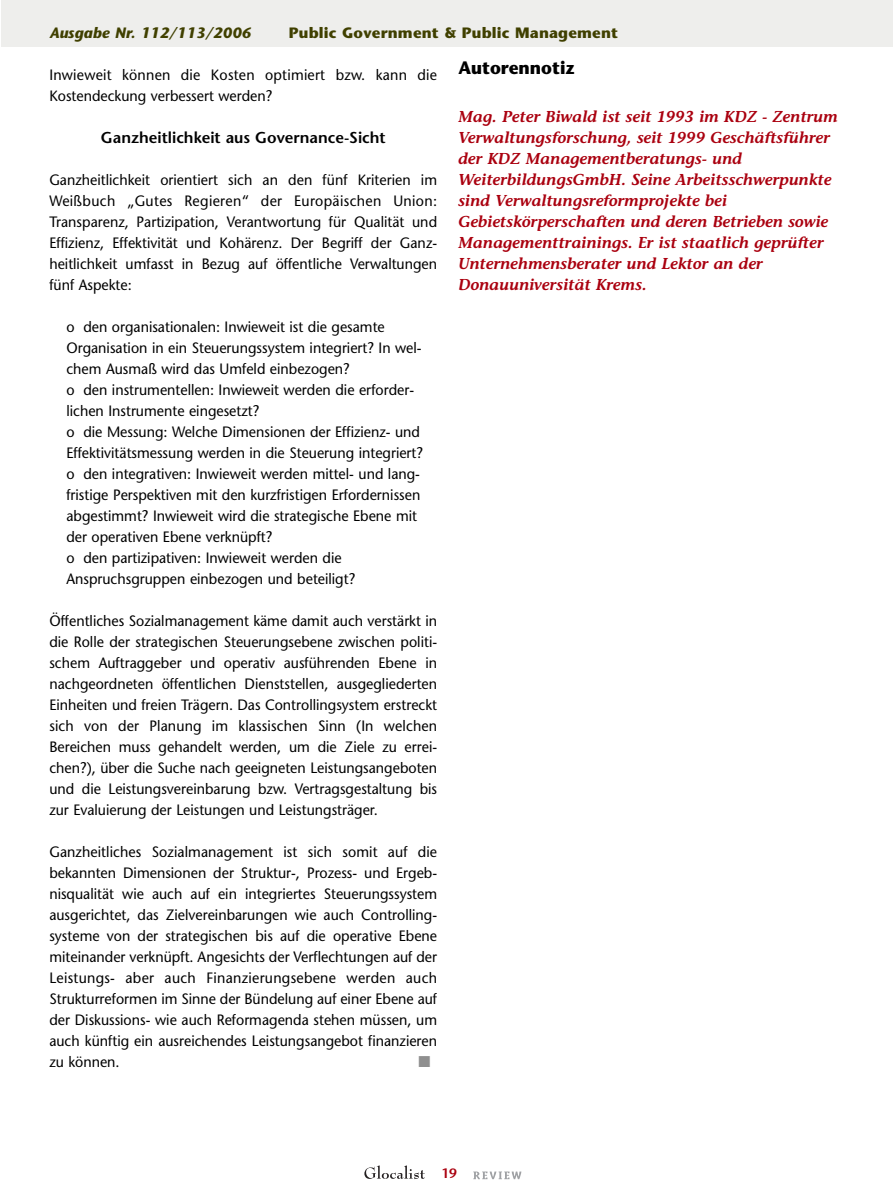
<style>
.page{position:relative;width:893px;height:1190px;background:#fff}
.page>*{position:absolute;margin:0;border:0;box-sizing:border-box;transform-origin:0 0}
.t1{font:700 18px "Stone Sans";color:#000;scale:.95 1}
.t2{font:italic 600 15.75px/21px "Stone Informal";color:#aa000f}
.t3{font:600 15.75px "Stone Sans";color:#000}
.t4{font:15.75px "Zapf Dingbats";color:#8f8f8f}
.t5{font:15px/21px "Stone Sans";color:#000;text-align:justify;scale:.95 1}
.t6{font:700 15px "Stone Sans";letter-spacing:.01em;color:#404000}
.t7{font:italic 700 15px "Stone Sans";color:#404000}
.t8{font:600 13.5px "Stone Sans";color:#aa000f}
</style>
<div class="page">
<div style="left:2px;top:0;width:890px;height:47px;background:#eeeeec"></div>
<svg style="left:364px;top:1165px;width:61px;height:14px"></svg>
<svg style="left:473px;top:1171px;width:48px;height:8px"></svg>
<p class="t7" style="left:49px;top:27px;width:203px">Ausgabe Nr. 112/113/2006</p>
<p class="t6" style="left:289px;top:27px;width:331px">Public Government &amp; Public Management</p>
<p class="t5" style="left:49px;top:66px;width:409px">Inwieweit können die Kosten optimiert bzw. kann die<br>Kostendeckung verbessert werden?</p>
<p class="t3" style="left:101px;top:131px;width:286px">Ganzheitlichkeit aus Governance-Sicht</p>
<p class="t5" style="left:49px;top:171px;width:409px">Ganzheitlichkeit orientiert sich an den fünf Kriterien im Weißbuch „Gutes Regieren“ der Europäischen Union:<br>Transparenz, Partizipation, Verantwortung für Qualität und Effizienz, Effektivität und Kohärenz. Der Begriff der Ganz&shy;heitlichkeit umfasst in Bezug auf öffentliche Verwaltungen fünf Aspekte:</p>
<p class="t5" style="left:66px;top:318px;width:377px;text-align:left">o den organisationalen: Inwieweit ist die gesamte Organisation in ein Steuerungssystem integriert? In wel&shy;chem Ausmaß wird das Umfeld einbezogen?<br>o den instrumentellen: Inwieweit werden die erforder&shy;lichen Instrumente eingesetzt?<br>o die Messung: Welche Dimensionen der Effizienz- und Effektivitätsmessung werden in die Steuerung integriert? o den integrativen: Inwieweit werden mittel- und lang&shy;fristige Perspektiven mit den kurzfristigen Erfordernissen abgestimmt? Inwieweit wird die strategische Ebene mit der operativen Ebene verknüpft?<br>o den partizipativen: Inwieweit werden die Anspruchsgruppen einbezogen und beteiligt?</p>
<p class="t5" style="left:49px;top:612px;width:409px">Öffentliches Sozialmanagement käme damit auch verstärkt in die Rolle der strategischen Steuerungsebene zwischen politi&shy;schem Auftraggeber und operativ ausführenden Ebene in nachgeordneten öffentlichen Dienststellen, ausgegliederten Einheiten und freien Trägern. Das Controllingsystem erstreckt sich von der Planung im klassischen Sinn (In welchen Bereichen muss gehandelt werden, um die Ziele zu errei&shy;chen?), über die Suche nach geeigneten Leistungsangeboten und die Leistungsvereinbarung bzw. Vertragsgestaltung bis zur Evaluierung der Leistungen und Leistungsträger.</p>
<p class="t5" style="left:49px;top:843px;width:409px">Ganzheitliches Sozialmanagement ist sich somit auf die bekannten Dimensionen der Struktur-, Prozess- und Ergeb&shy;nisqualität wie auch auf ein integriertes Steuerungssystem ausgerichtet, das Zielvereinbarungen wie auch Controlling&shy;systeme von der strategischen bis auf die operative Ebene miteinander verknüpft. Angesichts der Verflechtungen auf der Leistungs- aber auch Finanzierungsebene werden auch Strukturreformen im Sinne der Bündelung auf einer Ebene auf der Diskussions- wie auch Reformagenda stehen müssen, um auch künftig ein ausreichendes Leistungsangebot finanzieren zu können.</p>
<p class="t1" style="left:458px;top:61px;width:124px">Autorennotiz</p>
<p class="t2" style="left:458px;top:107px;width:381px">Mag. Peter Biwald ist seit 1993 im KDZ - Zentrum Verwaltungsforschung, seit 1999 Geschäftsführer der KDZ Managementberatungs- und WeiterbildungsGmbH. Seine Arbeitsschwerpunkte sind Verwaltungsreformprojekte bei Gebietskörperschaften und deren Betrieben sowie Managementtrainings. Er ist staatlich geprüfter Unternehmensberater und Lektor an der Donauuniversität Krems.</p>
<p class="t4" style="left:418px;top:1054px;width:13px">■</p>
<p class="t8" style="left:441px;top:1168px;width:17px">19</p>
</div>
